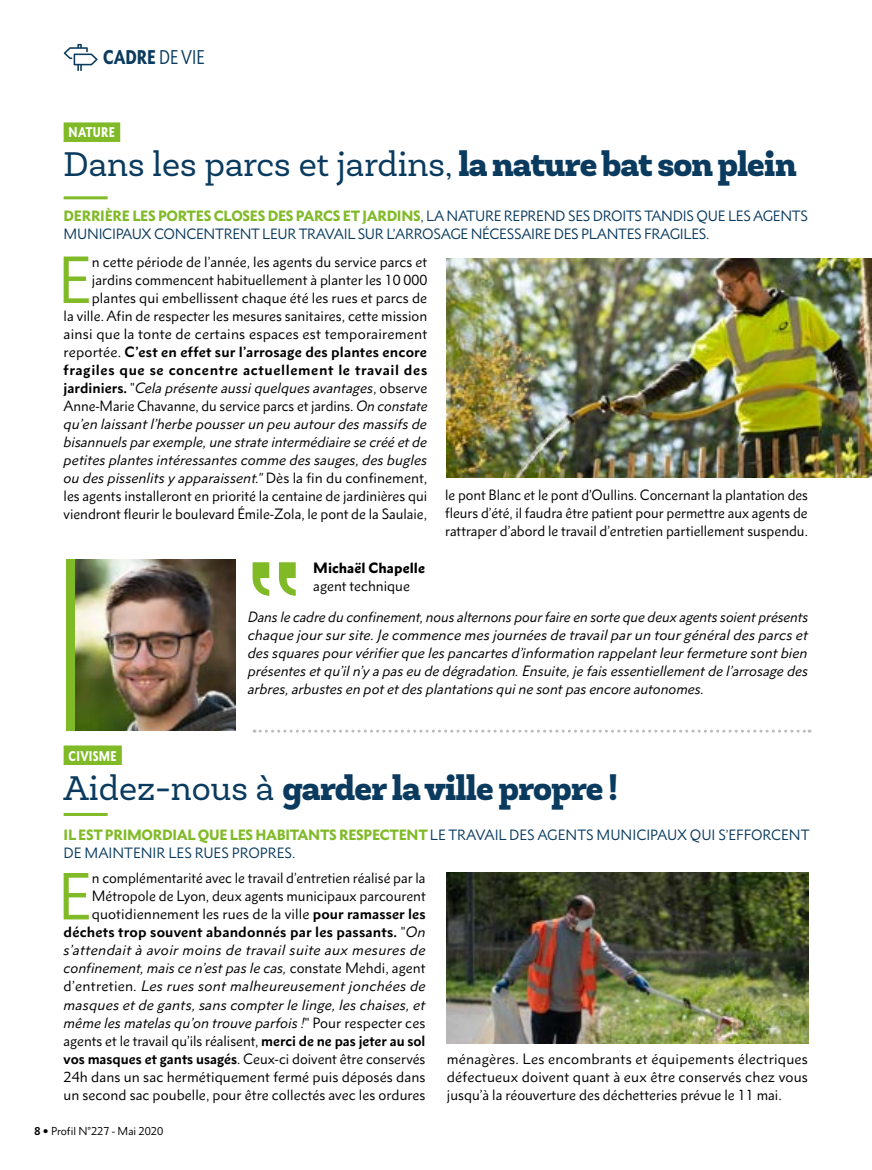
<style>
.page{position:relative;width:872px;height:1170px;background:#fff}
.page>*{position:absolute;margin:0;border:0;box-sizing:border-box;transform-origin:0 0}
.t1{font:60.15px "Metro Nova Pro";color:#80ba27}
.t2{font:34.5px "Newslab";color:#0a3b5f}
.t3{font:900 34.5px "Newslab";letter-spacing:-.03em;color:#0a3b5f}
.t4{font:900 condensed 18px "Metro Nova Pro";color:#0a3b5f}
.t5{font:13.5px/18px "Metro Nova Pro";color:#000;text-align:right}
.t6{font:italic 13.5px/18px "Metro Nova Pro";color:#000;text-align:justify}
.t7{font:13.5px/18px "Metro Nova Pro";letter-spacing:-.02em;color:#0a3b5f}
.t8{font:13.5px/18px "Metro Nova Pro";color:#0a3b5f}
.t9{font:900 13.5px "Metro Nova Pro";color:#000}
.t10{font:900 condensed 12.75px "Metro Nova Pro";letter-spacing:.02em;color:#fff}
.t11{font:10.5px "Metro Nova Pro";color:#000}
.s1{font-weight:400}
.s2{font-weight:900}
.s3{font-weight:900;color:#80ba27}
.s4{font-weight:700}
.s5{font-style:italic}
</style>
<div class="page">
<svg style="left:64px;top:44px;width:34px;height:27px"></svg>
<div style="left:64px;top:745px;width:58px;height:20px;background:#80ba27"></div>
<hr style="left:64px;top:812px;width:44px;height:3px;background:#80ba27">
<hr style="left:64px;top:196px;width:44px;height:3px;background:#80ba27">
<div style="left:64px;top:122px;width:56px;height:20px;background:#80ba27"></div>
<svg style="left:254px;top:729px;width:556px;height:3px"></svg>
<img style="left:447px;top:258px;width:425px;height:219px">
<img style="left:447px;top:872px;width:361px;height:171px">
<svg style="left:252px;top:562px;width:44px;height:34px"></svg>
<img style="left:75px;top:559px;width:160px;height:171px">
<div style="left:66px;top:559px;width:9px;height:171px;background:#80ba27"></div>
<h3 class="t4" style="left:103px;top:45px;width:103px">CADRE <span class="s1">DE VIE</span></h3>
<p class="t10" style="left:69px;top:124px;width:48px">NATURE</p>
<h2 class="t2" style="left:64px;top:143px;width:734px">Dans les parcs et jardins, <span class="s2">la nature bat son plein</span></h2>
<p class="t7" style="left:64px;top:207px;width:746px"><span class="s3">DERRIÈRE LES PORTES CLOSES DES PARCS ET JARDINS</span>, LA NATURE REPREND SES DROITS TANDIS QUE LES AGENTS<br>MUNICIPAUX CONCENTRENT LEUR TRAVAIL SUR L’ARROSAGE NÉCESSAIRE DES PLANTES FRAGILES.</p>
<h1 class="t1" style="left:57px;top:242px;width:36px">E</h1>
<p class="t5" style="left:64px;top:253px;width:365px">n cette période de l’année, les agents du service parcs et jardins commencent habituellement à planter les 10 000 plantes qui embellissent chaque été les rues et parcs de<br>la ville. Afin de respecter les mesures sanitaires, cette mission ainsi que la tonte de certains espaces est temporairement reportée. <span class="s4">C’est en effet sur l’arrosage des plantes encore fragiles que se concentre actuellement le travail des jardiniers.</span> "<span class="s5">Cela présente aussi quelques avantages</span>, observe Anne-Marie Chavanne, du service parcs et jardins. <span class="s5">On constate qu’en laissant l’herbe pousser un peu autour des massifs de bisannuels par exemple, une strate intermédiaire se créé et de petites plantes intéressantes comme des sauges, des bugles ou des pissenlits y apparaissent."</span> Dès la fin du confinement, les agents installeront en priorité la centaine de jardinières qui viendront fleurir le boulevard Émile-Zola, le pont de la Saulaie,</p>
<p class="t5" style="left:445px;top:485px;width:364px;text-align:justify">le pont Blanc et le pont d’Oullins. Concernant la plantation des fleurs d’été, il faudra être patient pour permettre aux agents de rattraper d’abord le travail d’entretien partiellement suspendu.</p>
<p class="t9" style="left:313px;top:559px;width:113px">Michaël Chapelle</p>
<p class="t5" style="left:313px;top:577px;width:98px">agent technique</p>
<p class="t10" style="left:69px;top:747px;width:49px">CIVISME</p>
<p class="t6" style="left:248px;top:607px;width:562px">Dans le cadre du confinement, nous alternons pour faire en sorte que deux agents soient présents chaque jour sur site. Je commence mes journées de travail par un tour général des parcs et des squares pour vérifier que les pancartes d’information rappelant leur fermeture sont bien présentes et qu’il n’y a pas eu de dégradation. Ensuite, je fais essentiellement de l’arrosage des arbres, arbustes en pot et des plantations qui ne sont pas encore autonomes.</p>
<h2 class="t3" style="left:64px;top:765px;width:556px"><span class="s1">Aidez-nous à</span> garder la ville propre !</h2>
<p class="t8" style="left:64px;top:825px;width:747px"><span class="s3">IL EST PRIMORDIAL QUE LES HABITANTS RESPECTENT</span> LE TRAVAIL DES AGENTS MUNICIPAUX QUI S’EFFORCENT<br>DE MAINTENIR LES RUES PROPRES.</p>
<p class="t5" style="left:64px;top:869px;width:364px">n complémentarité avec le travail d’entretien réalisé par la Métropole de Lyon, deux agents municipaux parcourent quotidiennement les rues de la ville <span class="s4">pour ramasser les déchets trop souvent abandonnés par les passants.</span> "<span class="s5">On s’attendait à avoir moins de travail suite aux mesures de confinement, mais ce n’est pas le cas,</span> constate Mehdi, agent d’entretien<span class="s5">. Les rues sont malheureusement jonchées de masques et de gants, sans compter le linge, les chaises, et même les matelas qu’on trouve parfois !</span>" Pour respecter ces agents et le travail qu’ils réalisent, <span class="s4">merci de ne pas jeter au sol vos masques et gants usagés</span>. Ceux-ci doivent être conservés 24h dans un sac hermétiquement fermé puis déposés dans un second sac poubelle, pour être collectés avec les ordures</p>
<h1 class="t1" style="left:57px;top:859px;width:36px">E</h1>
<p class="t11" style="left:34px;top:1123px;width:131px"><span class="s4">8</span> Profil N°227 - Mai 2020</p>
<p class="t5" style="left:447px;top:1049px;width:363px;text-align:justify">ménagères. Les encombrants et équipements électriques défectueux doivent quant à eux être conservés chez vous jusqu’à la réouverture des déchetteries prévue le 11 mai.</p>
</div>
